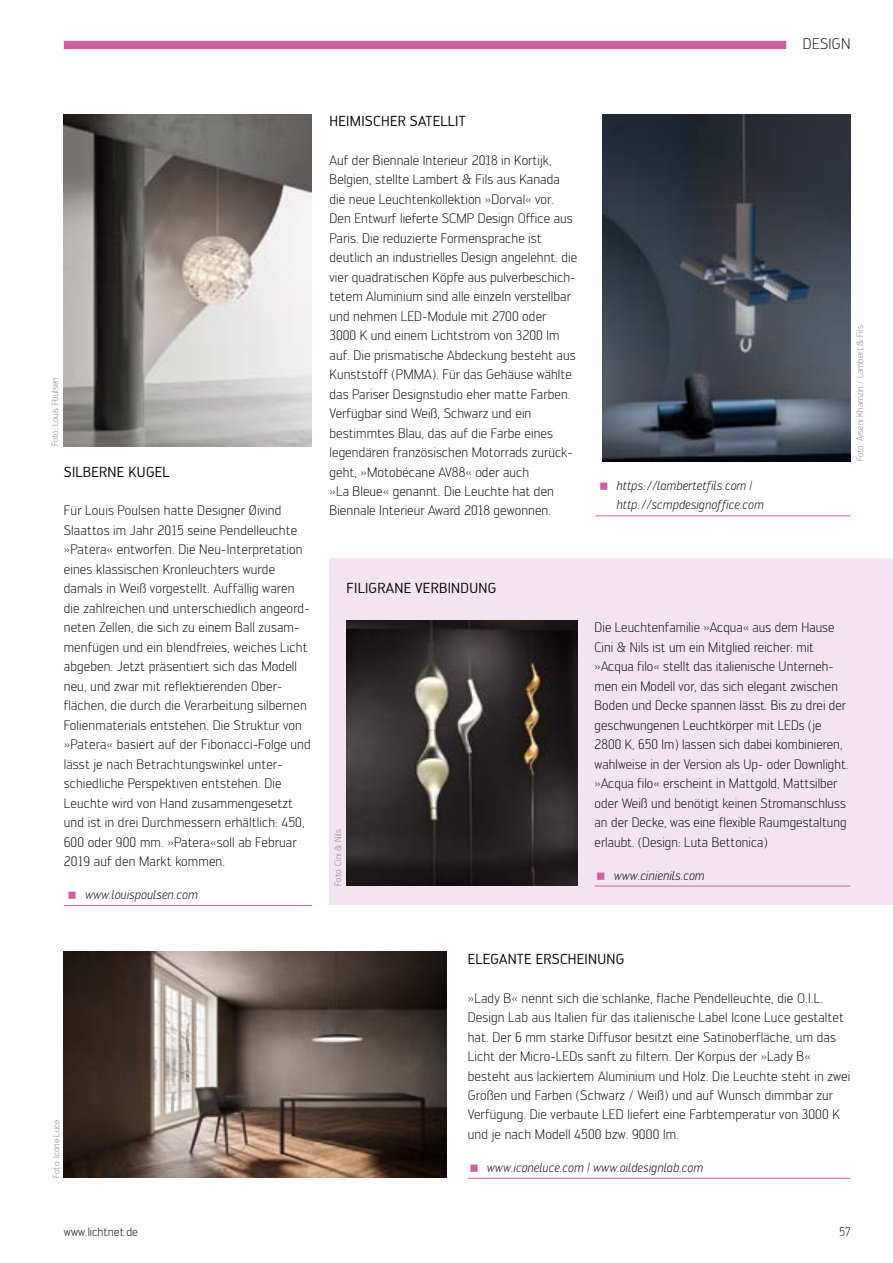
<style>
.page{position:relative;width:893px;height:1263px;background:#fff}
.page>*{position:absolute;margin:0;border:0;box-sizing:border-box;transform-origin:0 0}
.t1{font:300 15px "Engel";color:#000}
.Titel{font:14.25px "Engel";letter-spacing:.02em;color:#000}
.t2{font:300 13.5px/19.5px "Engel";letter-spacing:.005em;color:#000}
.t3{font:italic 300 12.75px/19.5px "Engel";color:#000}
.t4{font:300 12px "Engel";color:#000}
.Copyright{font:300 9px "Engel";color:#7a7b7a}
</style>
<div class="page">
<div style="left:64px;top:41px;width:786px;height:8px;background:#cf61a1"></div>
<div style="left:786px;top:36px;width:81px;height:14px;background:#fff"></div>
<div style="left:330px;top:558px;width:563px;height:347px;background:#f4e3f0"></div>
<hr style="left:468px;top:1178px;width:382px;height:1px;background:#cf61a1">
<hr style="left:64px;top:905px;width:248px;height:1px;background:#cf61a1">
<hr style="left:595px;top:886px;width:255px;height:1px;background:#cf61a1">
<img style="left:64px;top:951px;width:382px;height:227px">
<img style="left:347px;top:620px;width:231px;height:266px">
<img style="left:64px;top:115px;width:248px;height:331px">
<img style="left:602px;top:115px;width:248px;height:346px">
<hr style="left:595px;top:515px;width:255px;height:1px;background:#cf61a1">
<p class="t1" style="left:803px;top:35px;width:39px">Design</p>
<p class="Copyright" style="left:50px;top:446px;width:70px;rotate:-90deg">Foto: Louis Poulsen</p>
<p class="Titel" style="left:64px;top:463px;width:107px">SILBERNE KUGEL</p>
<p class="t2" style="left:64px;top:501px;width:249px">Für Louis Poulsen hatte Designer Øivind Slaattos im Jahr 2015 seine Pendelleuchte »Patera« entworfen. Die Neu-Interpretation eines klassischen Kronleuchters wurde damals in Weiß vorgestellt. Auffällig waren die zahlreichen und unterschiedlich angeord&shy;neten Zellen, die sich zu einem Ball zusam&shy;menfügen und ein blendfreies, weiches Licht abgeben. Jetzt präsentiert sich das Modell neu, und zwar mit reflektierenden Ober&shy;flächen, die durch die Verarbeitung silbernen Folienmaterials entstehen. Die Struktur von »Patera« basiert auf der Fibonacci-Folge und lässt je nach Betrachtungswinkel unter&shy;schiedliche Perspektiven entstehen. Die Leuchte wird von Hand zusammengesetzt und ist in drei Durchmessern erhältlich: 450, 600 oder 900 mm. »Patera«soll ab Februar 2019 auf den Markt kommen.</p>
<p class="t3" style="left:85px;top:885px;width:114px">www.louispoulsen.com</p>
<p class="Titel" style="left:330px;top:113px;width:138px">HEIMISCHER SATELLIT</p>
<p class="t2" style="left:330px;top:150px;width:249px">Auf der Biennale Interieur 2018 in Kortijk, Belgien, stellte Lambert &amp; Fils aus Kanada die neue Leuchtenkollektion »Dorval« vor.<br>Den Entwurf lieferte SCMP Design Office aus Paris. Die reduzierte Formensprache ist deutlich an industrielles Design angelehnt: die vier quadratischen Köpfe aus pulverbeschich&shy;tetem Aluminium sind alle einzeln verstellbar und nehmen LED-Module mit 2700 oder<br>3000 K und einem Lichtstrom von 3200 lm auf. Die prismatische Abdeckung besteht aus Kunststoff (PMMA). Für das Gehäuse wählte das Pariser Designstudio eher matte Farben.<br>Verfügbar sind Weiß, Schwarz und ein bestimmtes Blau, das auf die Farbe eines legendären französischen Motorrads zurück&shy;geht, »Motobécane AV88« oder auch<br>»La Bleue« genannt. Die Leuchte hat den Biennale Interieur Award 2018 gewonnen.</p>
<p class="t3" style="left:617px;top:476px;width:149px">https://lambertetfils.com | http://scmpdesignoffice.com</p>
<p class="Copyright" style="left:855px;top:461px;width:138px;rotate:-90deg">Foto: Arseni Khamzin / Lambert &amp; Fils</p>
<p class="Titel" style="left:347px;top:580px;width:151px">FILIGRANE VERBINDUNG</p>
<p class="Copyright" style="left:333px;top:886px;width:58px;rotate:-90deg">Foto: Cini &amp; Nils</p>
<p class="t2" style="left:595px;top:618px;width:255px">Die Leuchtenfamilie »Acqua« aus dem Hause Cini &amp; Nils ist um ein Mitglied reicher: mit »Acqua filo« stellt das italienische Unterneh&shy;men ein Modell vor, das sich elegant zwischen Boden und Decke spannen lässt. Bis zu drei der geschwungenen Leuchtkörper mit LEDs (je 2800 K, 650 lm) lassen sich dabei kombinieren, wahlweise in der Version als Up- oder Downlight. »Acqua filo« erscheint in Mattgold, Mattsilber oder Weiß und benötigt keinen Stromanschluss an der Decke, was eine flexible Raumgestaltung erlaubt. (Design: Luta Bettonica)</p>
<p class="t3" style="left:614px;top:865px;width:92px">www.cinienils.com</p>
<p class="Copyright" style="left:51px;top:1178px;width:60px;rotate:-90deg">Foto: Icone Luce</p>
<p class="Titel" style="left:468px;top:950px;width:158px">ELEGANTE ERSCHEINUNG</p>
<p class="t2" style="left:468px;top:988px;width:384px">»Lady B« nennt sich die schlanke, flache Pendelleuchte, die O.I.L.<br>Design Lab aus Italien für das italienische Label Icone Luce gestaltet hat. Der 6 mm starke Diffusor besitzt eine Satinoberfläche, um das Licht der Micro-LEDs sanft zu filtern. Der Korpus der »Lady B« besteht aus lackiertem Aluminium und Holz. Die Leuchte steht in zwei Größen und Farben (Schwarz / Weiß) und auf Wunsch dimmbar zur Verfügung. Die verbaute LED</p>
<p class="t2" style="left:468px;top:1105px;width:374px;text-indent:160px">liefert eine Farbtemperatur von 3000 K und je nach Modell 4500 bzw. 9000 lm.</p>
<p class="t3" style="left:487px;top:1158px;width:218px">www.iconeluce.com | www.oildesignlab.com</p>
<p class="t4" style="left:64px;top:1225px;width:76px">www.lichtnet.de</p>
<p class="t4" style="left:839px;top:1225px;width:13px">57</p>
</div>
